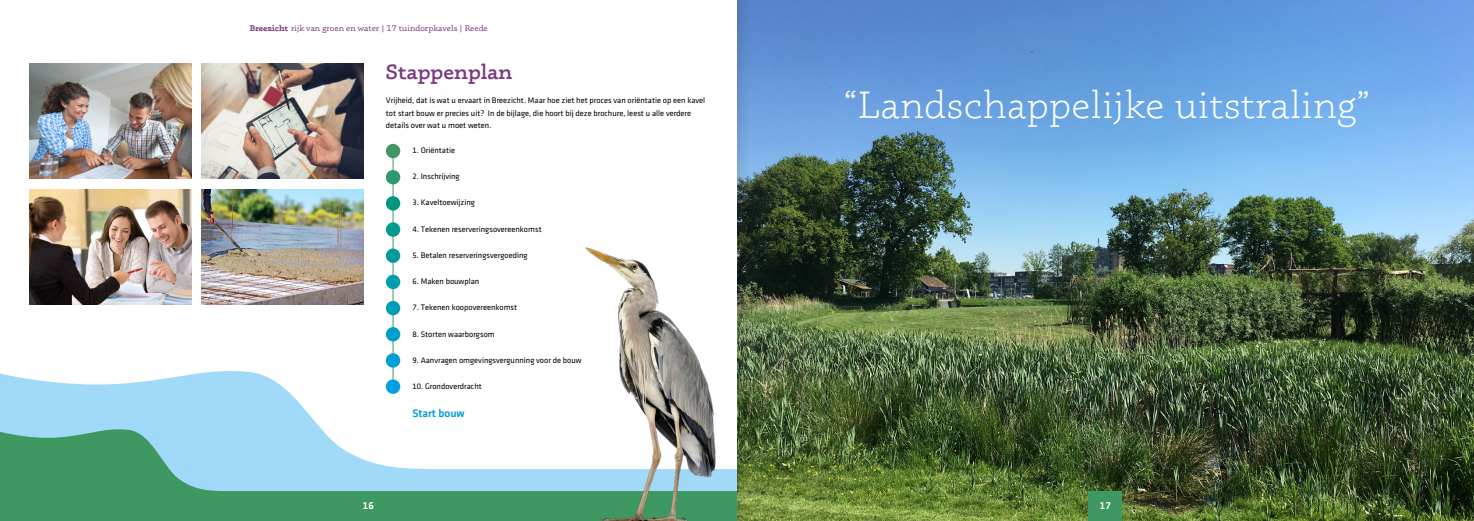
<style>
.page{position:relative;width:1474px;height:521px;background:#fff}
.page>*{position:absolute;margin:0;border:0;box-sizing:border-box;transform-origin:0 0}
.t1{font:300 38.5px "Phoreus Cherokee";color:#fff}
.t2{font:600 21px "Phoreus Cherokee";color:#7c3881}
.t3{font:11.38px "Klavika Medium TF";color:#009ed3}
.t4{font:10.5px "Klavika Medium TF";color:#fff}
.t5{font:8.31px/12.2px "Klavika Regular TF";color:#000}
.t6{font:8.31px "Phoreus Cherokee";color:#7c3881}
.s1{font-weight:700}
</style>
<div class="page">
<hr style="left:392px;top:147px;width:1px;height:240px;background:#3f9861">
<svg style="left:0;top:368px;width:401px;height:59px;fill:#a1daf8"></svg>
<img style="left:30px;top:63px;width:162px;height:115px">
<img style="left:30px;top:189px;width:162px;height:115px">
<img style="left:202px;top:63px;width:161px;height:115px">
<img style="left:202px;top:189px;width:161px;height:115px">
<img style="left:749px;top:0;width:724px;height:521px">
<div style="left:386px;top:144px;width:14px;height:14px;background:#3f9861;border-radius:50%"></div>
<div style="left:386px;top:170px;width:14px;height:14px;background:#2f9970;border-radius:50%"></div>
<div style="left:386px;top:196px;width:14px;height:15px;background:#009980;border-radius:50%"></div>
<div style="left:386px;top:222px;width:14px;height:15px;background:#009b8e;border-radius:50%"></div>
<div style="left:386px;top:249px;width:14px;height:14px;background:#009c9c;border-radius:50%"></div>
<div style="left:386px;top:275px;width:14px;height:14px;background:#009cab;border-radius:50%"></div>
<div style="left:386px;top:301px;width:14px;height:14px;background:#009db9;border-radius:50%"></div>
<div style="left:386px;top:327px;width:14px;height:14px;background:#009fc7;border-radius:50%"></div>
<div style="left:386px;top:353px;width:14px;height:15px;background:#009ed5;border-radius:50%"></div>
<div style="left:386px;top:379px;width:14px;height:15px;background:#009fe3;border-radius:50%"></div>
<svg style="left:0;top:427px;width:540px;height:94px;fill:#3f9861"></svg>
<img style="left:540px;top:227px;width:214px;height:294px">
<div style="left:1088px;top:491px;width:34px;height:30px;background:#3f9861"></div>
<img style="left:737px;top:0;width:12px;height:521px">
<p class="t6" style="left:250px;top:23px;width:239px"><span class="s1">Breezicht</span> rijk van groen en water | 17 tuindorpkavels | Reede</p>
<h2 class="t2" style="left:386px;top:59px;width:128px">Stappenplan</h2>
<p class="t5" style="left:386px;top:95px;width:321px">Vrijheid, dat is wat u ervaart in Breezicht. Maar hoe ziet het proces van oriëntatie op een kavel tot start bouw er precies uit? In de bijlage, die hoort bij deze brochure, leest u alle verdere details over wat u moet weten.</p>
<p class="t5" style="left:412px;top:144px;width:44px">1. Oriëntatie</p>
<p class="t5" style="left:412px;top:170px;width:49px">2. Inschrijving</p>
<p class="t5" style="left:412px;top:197px;width:64px">3. Kaveltoewijzing</p>
<p class="t5" style="left:412px;top:223px;width:131px">4. Tekenen reserveringsovereenkomst</p>
<p class="t5" style="left:412px;top:249px;width:117px">5. Betalen reserveringsvergoeding</p>
<p class="t5" style="left:412px;top:275px;width:68px">6. Maken bouwplan</p>
<p class="t5" style="left:412px;top:302px;width:106px">7. Tekenen koopovereenkomst</p>
<p class="t5" style="left:412px;top:328px;width:84px">8. Storten waarborgsom</p>
<p class="t5" style="left:412px;top:354px;width:171px">9. Aanvragen omgevingsvergunning voor de bouw</p>
<p class="t5" style="left:412px;top:380px;width:71px">10. Grondoverdracht</p>
<h3 class="t3" style="left:412px;top:408px;width:54px">Start bouw</h3>
<h1 class="t1" style="left:843px;top:83px;width:528px">“Landschappelijke uitstraling”</h1>
<p class="t4" style="left:363px;top:499px;width:13px">16</p>
<p class="t4" style="left:1099px;top:499px;width:13px">17</p>
</div>
